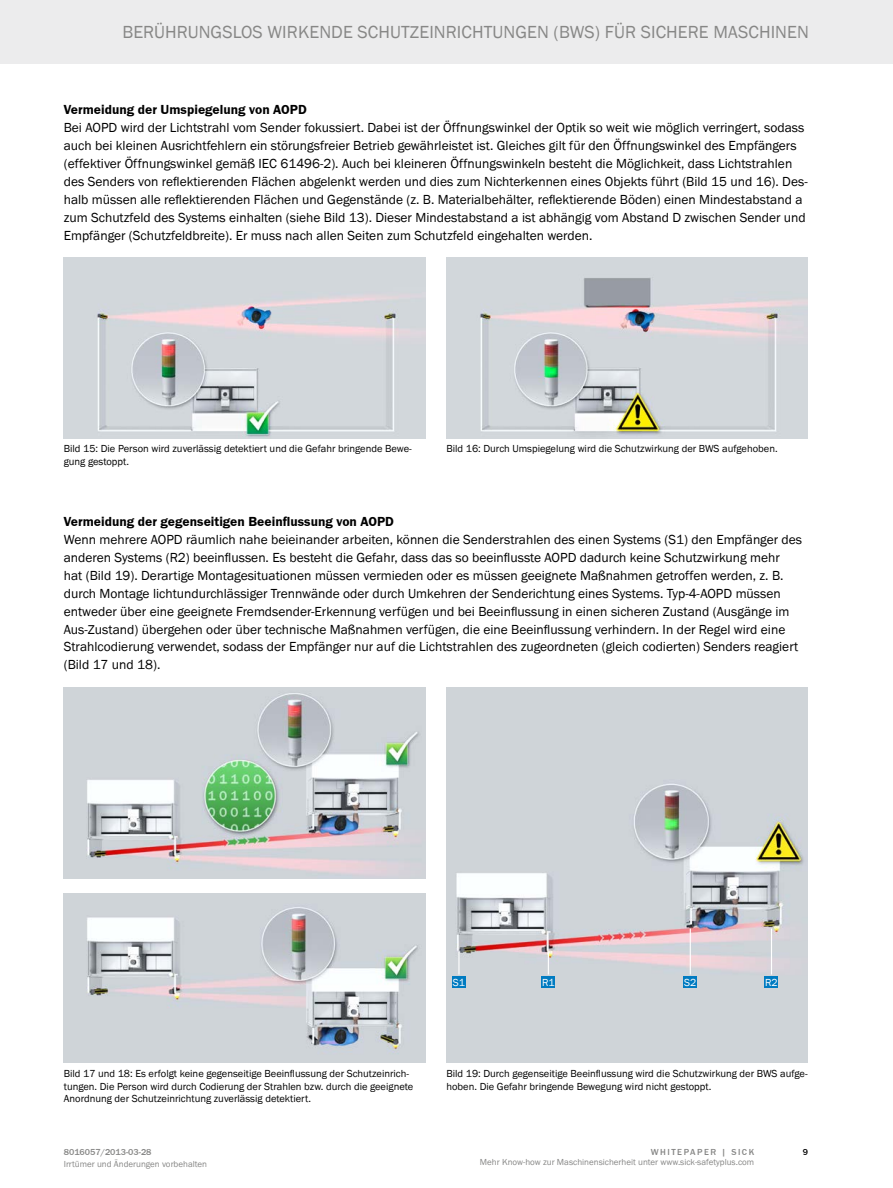
<style>
.page{position:relative;width:893px;height:1188px;background:#fff}
.page>*{position:absolute;margin:0;border:0;box-sizing:border-box;transform-origin:0 0}
.t1{font:18px "SICK Franklin";letter-spacing:.005em;color:#878786}
.t2{font:13.5px/17.9px "SICK Franklin";color:#000}
.t3{font:700 13.5px "SICK Franklin";letter-spacing:.005em;color:#000}
.t4{font:10.5px/12.6px "SICK Franklin";color:#000}
.t5{font:10.5px "SICK Franklin";color:#fff}
.t6{font:9px "SICK Franklin";color:#878786}
.t7{font:500 9px "SICK Franklin";color:#878786}
.t8{font:500 9px "SICK Franklin";color:#000}
</style>
<div class="page">
<div style="left:0;top:0;width:893px;height:64px;background:#ececed"></div>
<img style="left:64px;top:258px;width:361px;height:180px">
<img style="left:446px;top:258px;width:362px;height:180px">
<img style="left:64px;top:687px;width:361px;height:192px">
<img style="left:64px;top:894px;width:361px;height:169px">
<img style="left:446px;top:687px;width:362px;height:376px">
<div style="left:541px;top:976px;width:14px;height:12px;background:#007bc1"></div>
<div style="left:452px;top:976px;width:14px;height:12px;background:#007bc1"></div>
<div style="left:683px;top:976px;width:14px;height:12px;background:#007bc1"></div>
<div style="left:764px;top:976px;width:14px;height:12px;background:#007bc1"></div>
<svg style="left:548px;top:952px;width:1px;height:23px"></svg>
<hr style="left:690px;top:929px;width:1px;height:46px;background:#fff">
<hr style="left:771px;top:929px;width:1px;height:46px;background:#fff">
<svg style="left:458px;top:952px;width:1px;height:23px"></svg>
<h1 class="t1" style="left:122px;top:21px;width:688px">Berührungslos wirkende Schutzeinrichtungen (BWS) für sichere Maschinen</h1>
<p class="t3" style="left:64px;top:102px;width:245px">Vermeidung der Umspiegelung von AOPD</p>
<p class="t2" style="left:64px;top:119px;width:745px">Bei AOPD wird der Lichtstrahl vom Sender fokussiert. Dabei ist der Öffnungswinkel der Optik so weit wie möglich verringert, sodass auch bei kleinen Ausrichtfehlern ein störungsfreier Betrieb gewährleistet ist. Gleiches gilt für den Öffnungswinkel des Empfängers (effektiver Öffnungswinkel gemäß IEC 61496-2). Auch bei kleineren Öffnungswinkeln besteht die Möglichkeit, dass Lichtstrahlen des Senders von reflektierenden Flächen abgelenkt werden und dies zum Nichterkennen eines Objekts führt (Bild 15 und 16). Des&shy;halb müssen alle reflektierenden Flächen und Gegenstände (z. B. Materialbehälter, reflektierende Böden) einen Mindestabstand a zum Schutzfeld des Systems einhalten (siehe Bild 13). Dieser Mindestabstand a ist abhängig vom Abstand D zwischen Sender und Empfänger (Schutzfeldbreite). Er muss nach allen Seiten zum Schutzfeld eingehalten werden.</p>
<p class="t4" style="left:64px;top:443px;width:349px">Bild 15: Die Person wird zuverlässig detektiert und die Gefahr bringende Bewe&shy;gung gestoppt.</p>
<p class="t4" style="left:446px;top:443px;width:333px">Bild 16: Durch Umspiegelung wird die Schutzwirkung der BWS aufgehoben.</p>
<p class="t3" style="left:64px;top:513px;width:332px">Vermeidung der gegenseitigen Beeinflussung von AOPD</p>
<p class="t2" style="left:64px;top:531px;width:740px">Wenn mehrere AOPD räumlich nahe beieinander arbeiten, können die Senderstrahlen des einen Systems (S1) den Empfänger des anderen Systems (R2) beeinflussen. Es besteht die Gefahr, dass das so beeinflusste AOPD dadurch keine Schutzwirkung mehr<br>hat (Bild 19). Derartige Montagesituationen müssen vermieden oder es müssen geeignete Maßnahmen getroffen werden, z. B. durch Montage lichtundurchlässiger Trennwände oder durch Umkehren der Senderichtung eines Systems. Typ-4-AOPD müssen entweder über eine geeignete Fremdsender-Erkennung verfügen und bei Beeinflussung in einen sicheren Zustand (Ausgänge im Aus-Zustand) übergehen oder über technische Maßnahmen verfügen, die eine Beeinflussung verhindern. In der Regel wird eine Strahlcodierung verwendet, sodass der Empfänger nur auf die Lichtstrahlen des zugeordneten (gleich codierten) Senders reagiert (Bild 17 und 18).</p>
<p class="t4" style="left:64px;top:1068px;width:351px">Bild 17 und 18: Es erfolgt keine gegenseitige Beeinflussung der Schutzeinrich&shy;tungen. Die Person wird durch Codierung der Strahlen bzw. durch die geeignete<br>Anordnung der Schutzeinrichtung zuverlässig detektiert.</p>
<p class="t5" style="left:453px;top:976px;width:14px">S1</p>
<p class="t5" style="left:542px;top:976px;width:14px">R1</p>
<p class="t5" style="left:684px;top:976px;width:14px">S2</p>
<p class="t5" style="left:765px;top:976px;width:14px">R2</p>
<p class="t4" style="left:446px;top:1068px;width:363px">Bild 19: Durch gegenseitige Beeinflussung wird die Schutzwirkung der BWS aufge&shy;hoben. Die Gefahr bringende Bewegung wird nicht gestoppt.</p>
<p class="t7" style="left:64px;top:1146px;width:89px">8016057/2013-03-28</p>
<p class="t8" style="left:803px;top:1146px;width:7px">9</p>
<p class="t7" style="left:651px;top:1146px;width:17px">WHITEPAPER</p>
<p class="t7" style="left:721px;top:1146px;width:28px">| SICK</p>
<p class="t6" style="left:64px;top:1159px;width:145px">I rrtümer und Änderungen vorbehalten</p>
<p class="t6" style="left:480px;top:1157px;width:276px">Mehr Know-how zur Maschinensicherheit unter www.sick-safetyplus.com</p>
</div>
